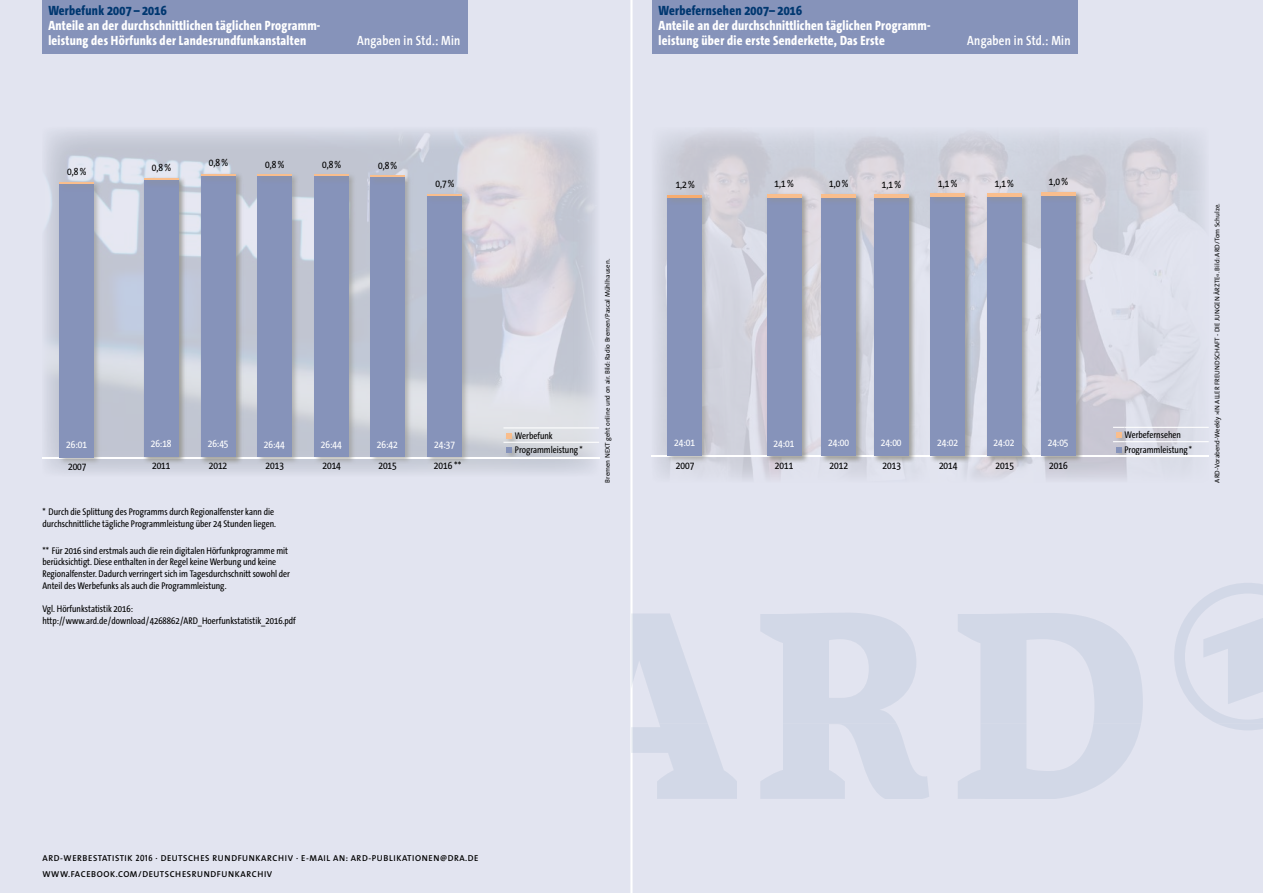
<style>
.page{position:relative;width:1263px;height:893px;background:#e2e4f0}
.page>*{position:absolute;margin:0;border:0;box-sizing:border-box;transform-origin:0 0}
.t1{font:800 13.5px/15px "The Sans Cd TH8";letter-spacing:.02em;color:#fff}
.t2{font:800 13.5px "The Sans Cd TH8";letter-spacing:.02em;color:#003770}
.t3{font:600 13.5px "The Sans Cd LF6";letter-spacing:.02em;color:#fff}
.t4{font:10.5px "The Sans Cd TH5";color:#000}
.t5{font:10.5px "The Sans Cd TH5";color:#fff}
.t6{font:9.75px/11.7px "The Sans Cd TH5";color:#000}
.t7{font:600 8.7px/15.9px "The Sans";letter-spacing:.065em;color:#000}
.t8{font:6.75px "The Sans";color:#000}
.s1{font-family:"The Sans Cd LF6";font-size:9px}
</style>
<div class="page">
<div style="left:653px;top:0;width:425px;height:53px;background:#8693ba"></div>
<hr style="left:630px;top:0;width:2px;height:893px;background:#fff">
<div style="left:43px;top:0;width:425px;height:53px;background:#8693ba"></div>
<img style="left:42px;top:131px;width:557px;height:341px">
<img style="left:652px;top:131px;width:557px;height:348px">
<div style="left:505px;top:431px;width:15px;height:15px;background:#d7dade"></div>
<div style="left:505px;top:445px;width:15px;height:16px;background:#929189;opacity:.55"></div>
<hr style="left:515px;top:427px;width:84px;height:1px;background:#fff">
<svg style="left:503px;top:427px;width:12px;height:26px"></svg>
<hr style="left:515px;top:442px;width:84px;height:1px;background:#fff">
<div style="left:1114px;top:430px;width:15px;height:16px;background:#929189;opacity:.55"></div>
<div style="left:1114px;top:445px;width:15px;height:15px;background:#929189;opacity:.55"></div>
<hr style="left:1124px;top:427px;width:85px;height:1px;background:#fff">
<svg style="left:1113px;top:427px;width:11px;height:25px"></svg>
<hr style="left:1124px;top:441px;width:85px;height:1px;background:#fff">
<hr style="left:42px;top:457px;width:557px;height:1px;background:#fff">
<hr style="left:652px;top:456px;width:557px;height:1px;background:#fff">
<div style="left:426px;top:194px;width:43px;height:270px;background:#929189;opacity:.55"></div>
<div style="left:428px;top:196px;width:34px;height:261px;background:#8693ba"></div>
<div style="left:426px;top:192px;width:43px;height:12px;background:#929189;opacity:.55"></div>
<hr style="left:428px;top:194px;width:34px;height:2px;background:#f9be8d">
<div style="left:873px;top:196px;width:43px;height:267px;background:#929189;opacity:.55"></div>
<div style="left:874px;top:198px;width:34px;height:258px;background:#8693ba"></div>
<div style="left:873px;top:193px;width:43px;height:12px;background:#929189;opacity:.55"></div>
<hr style="left:874px;top:194px;width:34px;height:4px;background:#f9be8d">
<div style="left:766px;top:196px;width:43px;height:267px;background:#929189;opacity:.55"></div>
<div style="left:767px;top:197px;width:34px;height:259px;background:#8693ba"></div>
<div style="left:765px;top:193px;width:44px;height:12px;background:#929189;opacity:.55"></div>
<hr style="left:767px;top:194px;width:34px;height:3px;background:#f9be8d">
<div style="left:820px;top:196px;width:44px;height:267px;background:#929189;opacity:.55"></div>
<div style="left:822px;top:197px;width:34px;height:259px;background:#8693ba"></div>
<div style="left:820px;top:193px;width:43px;height:12px;background:#929189;opacity:.55"></div>
<hr style="left:822px;top:194px;width:34px;height:4px;background:#f9be8d">
<div style="left:256px;top:174px;width:44px;height:290px;background:#929189;opacity:.55"></div>
<div style="left:258px;top:176px;width:34px;height:281px;background:#8693ba"></div>
<div style="left:256px;top:172px;width:43px;height:12px;background:#929189;opacity:.55"></div>
<hr style="left:258px;top:174px;width:34px;height:2px;background:#f9be8d">
<div style="left:143px;top:178px;width:43px;height:286px;background:#929189;opacity:.55"></div>
<div style="left:145px;top:180px;width:34px;height:277px;background:#8693ba"></div>
<div style="left:143px;top:177px;width:43px;height:11px;background:#929189;opacity:.55"></div>
<hr style="left:145px;top:178px;width:34px;height:2px;background:#f9be8d">
<div style="left:200px;top:174px;width:43px;height:290px;background:#929189;opacity:.55"></div>
<div style="left:202px;top:176px;width:34px;height:281px;background:#8693ba"></div>
<div style="left:200px;top:172px;width:43px;height:11px;background:#929189;opacity:.55"></div>
<hr style="left:202px;top:174px;width:34px;height:2px;background:#f9be8d">
<div style="left:313px;top:174px;width:44px;height:290px;background:#929189;opacity:.55"></div>
<div style="left:315px;top:176px;width:34px;height:281px;background:#8693ba"></div>
<div style="left:313px;top:172px;width:43px;height:12px;background:#929189;opacity:.55"></div>
<hr style="left:315px;top:174px;width:34px;height:2px;background:#f9be8d">
<div style="left:929px;top:194px;width:44px;height:269px;background:#929189;opacity:.55"></div>
<div style="left:931px;top:196px;width:34px;height:259px;background:#8693ba"></div>
<div style="left:929px;top:192px;width:43px;height:12px;background:#929189;opacity:.55"></div>
<hr style="left:931px;top:193px;width:34px;height:4px;background:#f9be8d">
<div style="left:666px;top:195px;width:43px;height:268px;background:#929189;opacity:.55"></div>
<div style="left:668px;top:197px;width:34px;height:259px;background:#8693ba"></div>
<div style="left:666px;top:193px;width:43px;height:12px;background:#929189;opacity:.55"></div>
<hr style="left:668px;top:195px;width:34px;height:2px;background:#f7ac6f">
<svg style="left:631px;top:724px;width:632px;height:74px"></svg>
<svg style="left:631px;top:583px;width:632px;height:141px"></svg>
<div style="left:369px;top:176px;width:43px;height:289px;background:#929189;opacity:.55"></div>
<div style="left:371px;top:177px;width:34px;height:280px;background:#8693ba"></div>
<div style="left:369px;top:174px;width:43px;height:11px;background:#929189;opacity:.55"></div>
<hr style="left:371px;top:175px;width:34px;height:2px;background:#f9be8d">
<div style="left:986px;top:194px;width:43px;height:269px;background:#929189;opacity:.55"></div>
<div style="left:987px;top:196px;width:34px;height:259px;background:#8693ba"></div>
<div style="left:985px;top:192px;width:44px;height:12px;background:#929189;opacity:.55"></div>
<hr style="left:987px;top:193px;width:34px;height:4px;background:#f9be8d">
<div style="left:1040px;top:192px;width:43px;height:271px;background:#929189;opacity:.55"></div>
<div style="left:1041px;top:194px;width:34px;height:261px;background:#8693ba"></div>
<div style="left:1040px;top:191px;width:43px;height:12px;background:#929189;opacity:.55"></div>
<hr style="left:1041px;top:192px;width:34px;height:3px;background:#f9be8d">
<div style="left:59px;top:182px;width:43px;height:283px;background:#929189;opacity:.55"></div>
<div style="left:60px;top:184px;width:34px;height:273px;background:#8693ba"></div>
<div style="left:58px;top:180px;width:43px;height:12px;background:#929189;opacity:.55"></div>
<hr style="left:60px;top:182px;width:34px;height:2px;background:#f9be8d">
<h1 class="t2" style="left:48px;top:4px;width:120px">Werbefunk 2007 – 2016</h1>
<h1 class="t1" style="left:48px;top:19px;width:273px">Anteile an der durchschnittlichen täglichen Programm&shy;leistung des Hörfunks der Landesrundfunkanstalten</h1>
<h1 class="t3" style="left:357px;top:34px;width:105px">Angaben in Std.: Min</h1>
<h1 class="t2" style="left:659px;top:4px;width:145px">Werbefernsehen 2007– 2016</h1>
<h1 class="t1" style="left:659px;top:19px;width:273px">Anteile an der durchschnittlichen täglichen Programm&shy;leistung über die erste Senderkette, Das Erste</h1>
<h1 class="t3" style="left:967px;top:34px;width:105px">Angaben in Std.: Min</h1>
<p class="t4" style="left:67px;top:167px;width:21px">0,8%</p>
<p class="t4" style="left:152px;top:162px;width:21px">0,8%</p>
<p class="t4" style="left:209px;top:158px;width:21px">0,8%</p>
<p class="t4" style="left:265px;top:159px;width:21px">0,8%</p>
<p class="t4" style="left:322px;top:159px;width:21px">0,8%</p>
<p class="t4" style="left:378px;top:161px;width:21px">0,8%</p>
<p class="t4" style="left:435px;top:179px;width:21px">0,7%</p>
<p class="t4" style="left:676px;top:179px;width:21px">1,2%</p>
<p class="t4" style="left:774px;top:179px;width:21px">1,1%</p>
<p class="t4" style="left:829px;top:179px;width:21px">1,0%</p>
<p class="t4" style="left:882px;top:179px;width:21px">1,1%</p>
<p class="t4" style="left:938px;top:178px;width:21px">1,1%</p>
<p class="t4" style="left:995px;top:178px;width:21px">1,1%</p>
<p class="t4" style="left:1049px;top:176px;width:21px">1,0%</p>
<p class="t5" style="left:66px;top:439px;width:22px">26:01</p>
<p class="t4" style="left:68px;top:461px;width:20px">2007</p>
<p class="t5" style="left:151px;top:439px;width:22px">26:18</p>
<p class="t4" style="left:152px;top:461px;width:20px">2011</p>
<p class="t5" style="left:208px;top:439px;width:22px">26:45</p>
<p class="t4" style="left:209px;top:461px;width:20px">2012</p>
<p class="t5" style="left:264px;top:439px;width:22px">26:44</p>
<p class="t4" style="left:265px;top:461px;width:20px">2013</p>
<p class="t8" style="left:603px;top:483px;width:225px;rotate:-90deg">Bremen NEXT geht online und on air. Bild: Radio Bremen/Pascal Mühlhausen.</p>
<p class="t6" style="left:515px;top:429px;width:69px;line-height:14.7px">Werbefunk<br>Programmleistung *</p>
<p class="t6" style="left:1124px;top:428px;width:69px;line-height:14.7px">Werbefernsehen<br>Programmleistung *</p>
<p class="t5" style="left:937px;top:437px;width:22px">24:02</p>
<p class="t5" style="left:993px;top:437px;width:22px">24:02</p>
<p class="t5" style="left:1048px;top:437px;width:22px">24:05</p>
<p class="t5" style="left:881px;top:438px;width:22px">24:00</p>
<p class="t5" style="left:828px;top:438px;width:22px">24:00</p>
<p class="t5" style="left:674px;top:438px;width:22px">24:01</p>
<p class="t5" style="left:773px;top:438px;width:22px">24:01</p>
<p class="t5" style="left:377px;top:439px;width:22px">26:42</p>
<p class="t4" style="left:378px;top:461px;width:20px">2015</p>
<p class="t4" style="left:995px;top:460px;width:20px">2015</p>
<p class="t5" style="left:321px;top:439px;width:22px">26:44</p>
<p class="t4" style="left:322px;top:461px;width:20px">2014</p>
<p class="t4" style="left:939px;top:460px;width:20px">2014</p>
<p class="t5" style="left:434px;top:439px;width:22px">24:37</p>
<p class="t4" style="left:1049px;top:460px;width:20px">2016</p>
<p class="t4" style="left:434px;top:461px;width:29px">2016 **</p>
<p class="t4" style="left:676px;top:461px;width:20px">2007</p>
<p class="t4" style="left:775px;top:461px;width:20px">2011</p>
<p class="t4" style="left:830px;top:461px;width:20px">2012</p>
<p class="t4" style="left:882px;top:461px;width:20px">2013</p>
<p class="t8" style="left:1213px;top:483px;width:281px;rotate:-90deg">ARD-Vorabend-Weekly »IN ALLER FREUNDSCHAFT - DIE JUNGEN ÄRZTE«. Bild: ARD/Tom Schulze.</p>
<p class="t6" style="left:42px;top:507px;width:235px">* Durch die Splittung des Programms durch Regionalfenster kann die durchschnittliche tägliche Programmleistung über 24 Stunden liegen.</p>
<p class="t6" style="left:42px;top:545px;width:249px">** Für 2016 sind erstmals auch die rein digitalen Hörfunkprogramme mit berücksichtigt. Diese enthalten in der Regel keine Werbung und keine Regionalfenster. Dadurch verringert sich im Tagesdurchschnitt sowohl der Anteil des Werbefunks als auch die Programmleistung.</p>
<p class="t6" style="left:42px;top:604px;width:255px">Vgl. Hörfunkstatistik 2016: http://www.ard.de/download/4268862/ARD_Hoerfunkstatistik_2016.pdf</p>
<p class="t7" style="left:43px;top:850px;width:438px">ARD-WERBESTATISTIK <span class="s1">2016</span> · DEUTSCHES RUNDFUNKARCHIV · E-MAIL AN: ARD-PUBLIKATIONEN@DRA.DE<br>WWW.FACEBOOK.COM/DEUTSCHESRUNDFUNKARCHIV</p>
</div>
